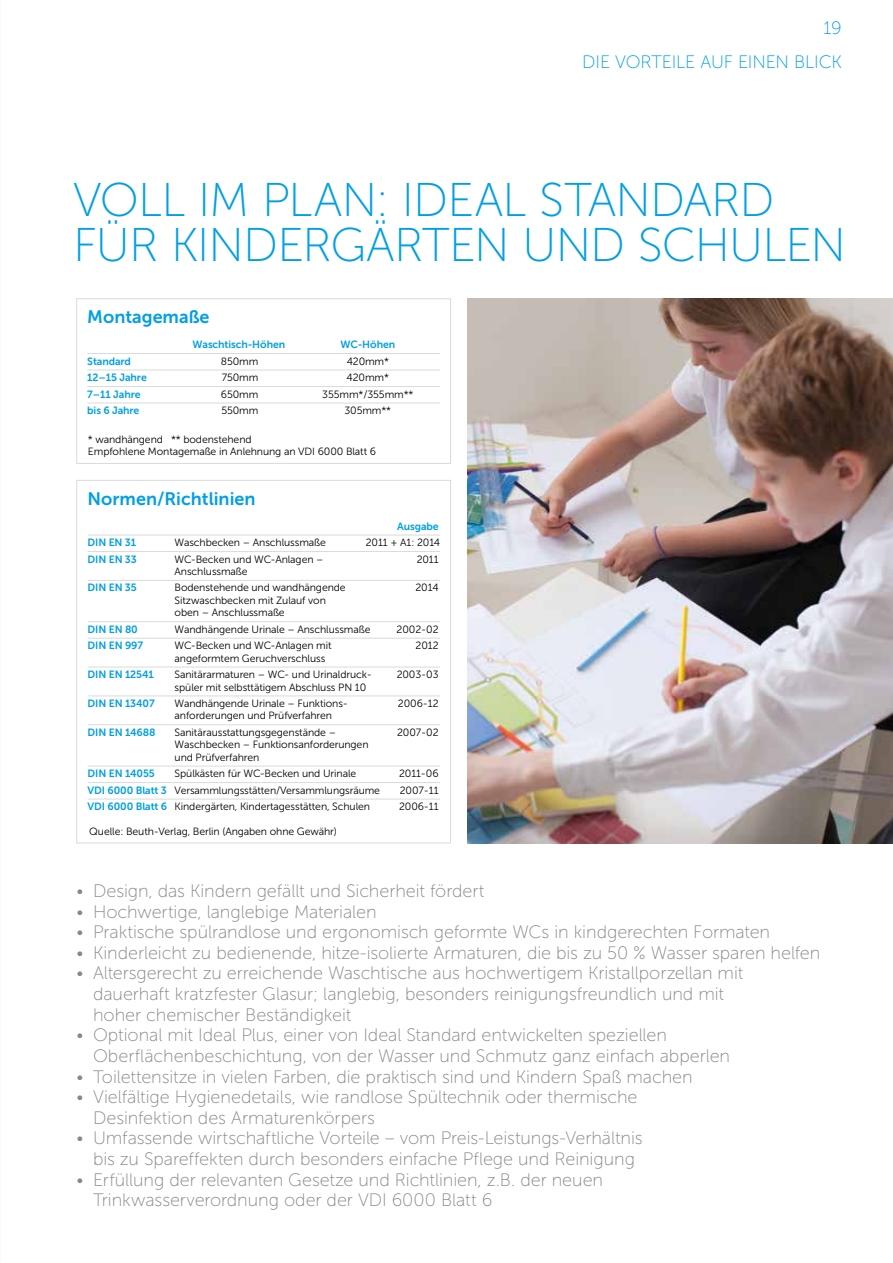
<style>
.page{position:relative;width:893px;height:1263px;background:#fff}
.page>*{position:absolute;margin:0;border:0;box-sizing:border-box;transform-origin:0 0}
.t1{font:47.25px/45.3px "Museo Sans 100";letter-spacing:-.02em;color:#009fe3}
.t2{font:18px/20.7px "Museo Sans 100";letter-spacing:-.005em;color:#878787}
.t3{font:18px "Museo Sans 700";color:#009fe3}
.t4{font:18px/33.6px "Museo Sans 100";letter-spacing:-.01em;color:#009fe3;text-align:right}
.t5{font:10.5px/12.5px "Museo Sans 300";letter-spacing:-.01em;color:#000}
.t6{font:10.5px "Museo Sans 700";letter-spacing:-.01em;color:#009fe3}
.s1{font-family:"Museo Sans 700";color:#009fe3}
</style>
<div class="page">
<div style="left:77px;top:299px;width:374px;height:165px;border:1px solid #dadada"></div>
<div style="left:77px;top:480px;width:374px;height:363px;border:1px solid #dadada"></div>
<img style="left:468px;top:299px;width:425px;height:544px">
<hr style="left:87px;top:353px;width:353px;height:1px;background:#dadada">
<hr style="left:87px;top:370px;width:353px;height:1px;background:#dadada">
<hr style="left:87px;top:386px;width:353px;height:1px;background:#dadada">
<hr style="left:87px;top:403px;width:353px;height:1px;background:#dadada">
<hr style="left:88px;top:535px;width:352px;height:1px;background:#dadada">
<hr style="left:88px;top:551px;width:352px;height:1px;background:#dadada">
<hr style="left:88px;top:580px;width:352px;height:1px;background:#dadada">
<hr style="left:88px;top:621px;width:352px;height:1px;background:#dadada">
<hr style="left:88px;top:638px;width:352px;height:1px;background:#dadada">
<hr style="left:88px;top:667px;width:352px;height:1px;background:#dadada">
<hr style="left:88px;top:696px;width:352px;height:1px;background:#dadada">
<hr style="left:88px;top:724px;width:352px;height:1px;background:#dadada">
<hr style="left:88px;top:766px;width:352px;height:1px;background:#dadada">
<hr style="left:88px;top:782px;width:352px;height:1px;background:#dadada">
<hr style="left:88px;top:799px;width:352px;height:1px;background:#dadada">
<p class="t4" style="left:582px;top:11px;width:261px">19<br>DIE VORTEILE AUF EINEN BLICK</p>
<h1 class="t1" style="left:73px;top:177px;width:774px">VOLL IM PLAN: IDEAL STANDARD<br>FÜR KINDERGÄRTEN UND SCHULEN</h1>
<p class="t3" style="left:87px;top:307px;width:124px">Montagemaße</p>
<p class="t6" style="left:193px;top:339px;width:94px">Waschtisch-Höhen</p>
<p class="t6" style="left:341px;top:339px;width:56px">WC-Höhen</p>
<p class="t6" style="left:87px;top:355px;width:45px">Standard</p>
<p class="t5" style="left:221px;top:355px;width:39px">850mm</p>
<p class="t5" style="left:347px;top:355px;width:44px">420mm*</p>
<p class="t6" style="left:87px;top:372px;width:61px">12–15 Jahre</p>
<p class="t5" style="left:222px;top:371px;width:38px">750mm</p>
<p class="t5" style="left:347px;top:371px;width:44px">420mm*</p>
<p class="t6" style="left:87px;top:388px;width:55px">7–11 Jahre</p>
<p class="t5" style="left:221px;top:388px;width:39px">650mm</p>
<p class="t5" style="left:322px;top:388px;width:93px">355mm*/355mm**</p>
<p class="t6" style="left:87px;top:405px;width:54px">bis 6 Jahre</p>
<p class="t5" style="left:221px;top:404px;width:39px">550mm</p>
<p class="t5" style="left:344px;top:404px;width:48px">305mm**</p>
<p class="t5" style="left:88px;top:433px;width:290px">* wandhängend ** bodenstehend<br>Empfohlene Montagemaße in Anlehnung an VDI 6000 Blatt 6</p>
<p class="t3" style="left:88px;top:489px;width:169px">Normen/Richtlinien</p>
<p class="t6" style="left:397px;top:520px;width:43px">Ausgabe</p>
<p class="t6" style="left:88px;top:537px;width:50px">DIN EN 31</p>
<p class="t5" style="left:175px;top:536px;width:153px">Waschbecken – Anschlussmaße</p>
<p class="t5" style="left:366px;top:536px;width:76px">2011 + A1: 2014</p>
<p class="t6" style="left:88px;top:553px;width:51px">DIN EN 33</p>
<p class="t5" style="left:175px;top:553px;width:151px">WC-Becken und WC-Anlagen –</p>
<p class="t5" style="left:417px;top:553px;width:23px">2011</p>
<p class="t5" style="left:175px;top:565px;width:75px">Anschlussmaße</p>
<p class="t6" style="left:88px;top:582px;width:51px">DIN EN 35</p>
<p class="t5" style="left:175px;top:582px;width:173px">Bodenstehende und wandhängende</p>
<p class="t5" style="left:415px;top:582px;width:25px">2014</p>
<p class="t5" style="left:175px;top:594px;width:153px">Sitzwaschbecken mit Zulauf von oben – Anschlussmaße</p>
<p class="t6" style="left:88px;top:623px;width:52px">DIN EN 80</p>
<p class="t5" style="left:175px;top:623px;width:197px">Wandhängende Urinale – Anschlussmaße</p>
<p class="t5" style="left:397px;top:623px;width:44px">2002-02</p>
<p class="t6" style="left:88px;top:640px;width:57px">DIN EN 997</p>
<p class="t5" style="left:175px;top:639px;width:158px">WC-Becken und WC-Anlagen mit</p>
<p class="t5" style="left:416px;top:639px;width:25px">2012</p>
<p class="t5" style="left:175px;top:652px;width:152px">angeformtem Geruchverschluss</p>
<p class="t6" style="left:88px;top:669px;width:68px">DIN EN 12541</p>
<p class="t5" style="left:175px;top:668px;width:199px">Sanitärarmaturen – WC- und Urinaldruck-</p>
<p class="t5" style="left:397px;top:668px;width:43px">2003-03</p>
<p class="t5" style="left:175px;top:681px;width:193px">spüler mit selbsttätigem Abschluss PN 10</p>
<p class="t6" style="left:88px;top:697px;width:69px">DIN EN 13407</p>
<p class="t5" style="left:175px;top:697px;width:175px">Wandhängende Urinale – Funktions-</p>
<p class="t5" style="left:398px;top:697px;width:42px">2006-12</p>
<p class="t5" style="left:175px;top:710px;width:159px">anforderungen und Prüfverfahren</p>
<p class="t6" style="left:88px;top:726px;width:69px">DIN EN 14688</p>
<p class="t5" style="left:175px;top:726px;width:163px">Sanitärausstattungsgegenstände –</p>
<p class="t5" style="left:397px;top:726px;width:43px">2007-02</p>
<p class="t5" style="left:175px;top:738px;width:195px">Waschbecken – Funktionsanforderungen und Prüfverfahren</p>
<p class="t6" style="left:88px;top:768px;width:69px">DIN EN 14055</p>
<p class="t5" style="left:175px;top:767px;width:183px">Spülkästen für WC-Becken und Urinale</p>
<p class="t5" style="left:399px;top:767px;width:41px">2011-06</p>
<p class="t5" style="left:88px;top:784px;width:294px"><span class="s1">VDI 6000 Blatt 3</span> Versammlungsstätten/Versammlungsräume</p>
<p class="t5" style="left:400px;top:784px;width:40px">2007-11</p>
<p class="t5" style="left:88px;top:800px;width:284px"><span class="s1">VDI 6000 Blatt 6</span> Kindergärten, Kindertagesstätten, Schulen</p>
<p class="t5" style="left:399px;top:800px;width:41px">2006-11</p>
<p class="t5" style="left:89px;top:825px;width:249px">Quelle: Beuth-Verlag, Berlin (Angaben ohne Gewähr)</p>
<p class="t2" style="left:77px;top:880px;width:409px">• Design, das Kindern gefällt und Sicherheit fördert</p>
<p class="t2" style="left:77px;top:901px;width:302px">• Hochwertige, langlebige Materialen</p>
<p class="t2" style="left:77px;top:922px;width:695px">• Praktische spülrandlose und ergonomisch geformte WCs in kindgerechten Formaten</p>
<p class="t2" style="left:77px;top:942px;width:745px">• Kinderleicht zu bedienende, hitze-isolierte Armaturen, die bis zu 50 % Wasser sparen helfen</p>
<p class="t2" style="left:93px;top:963px;width:652px;text-indent:-17px">• Altersgerecht zu erreichende Waschtische aus hochwertigem Kristallporzellan mit dauerhaft kratzfester Glasur; langlebig, besonders reinigungsfreundlich und mit hoher chemischer Beständigkeit</p>
<p class="t2" style="left:93px;top:1025px;width:639px;text-indent:-17px">• Optional mit Ideal Plus, einer von Ideal Standard entwickelten speziellen<br>Oberflächenbeschichtung, von der Wasser und Schmutz ganz einfach abperlen</p>
<p class="t2" style="left:77px;top:1066px;width:618px">• Toilettensitze in vielen Farben, die praktisch sind und Kindern Spaß machen</p>
<p class="t2" style="left:93px;top:1087px;width:546px;text-indent:-17px">• Vielfältige Hygienedetails, wie randlose Spültechnik oder thermische<br>Desinfektion des Armaturenkörpers</p>
<p class="t2" style="left:77px;top:1128px;width:567px;text-align:center">• Umfassende wirtschaftliche Vorteile – vom Preis-Leistungs-Verhältnis bis zu Spareffekten durch besonders einfache Pflege und Reinigung</p>
<p class="t2" style="left:93px;top:1169px;width:512px;text-indent:-17px">• Erfüllung der relevanten Gesetze und Richtlinien, z.B. der neuen<br>Trinkwasserverordnung oder der VDI 6000 Blatt 6</p>
</div>
